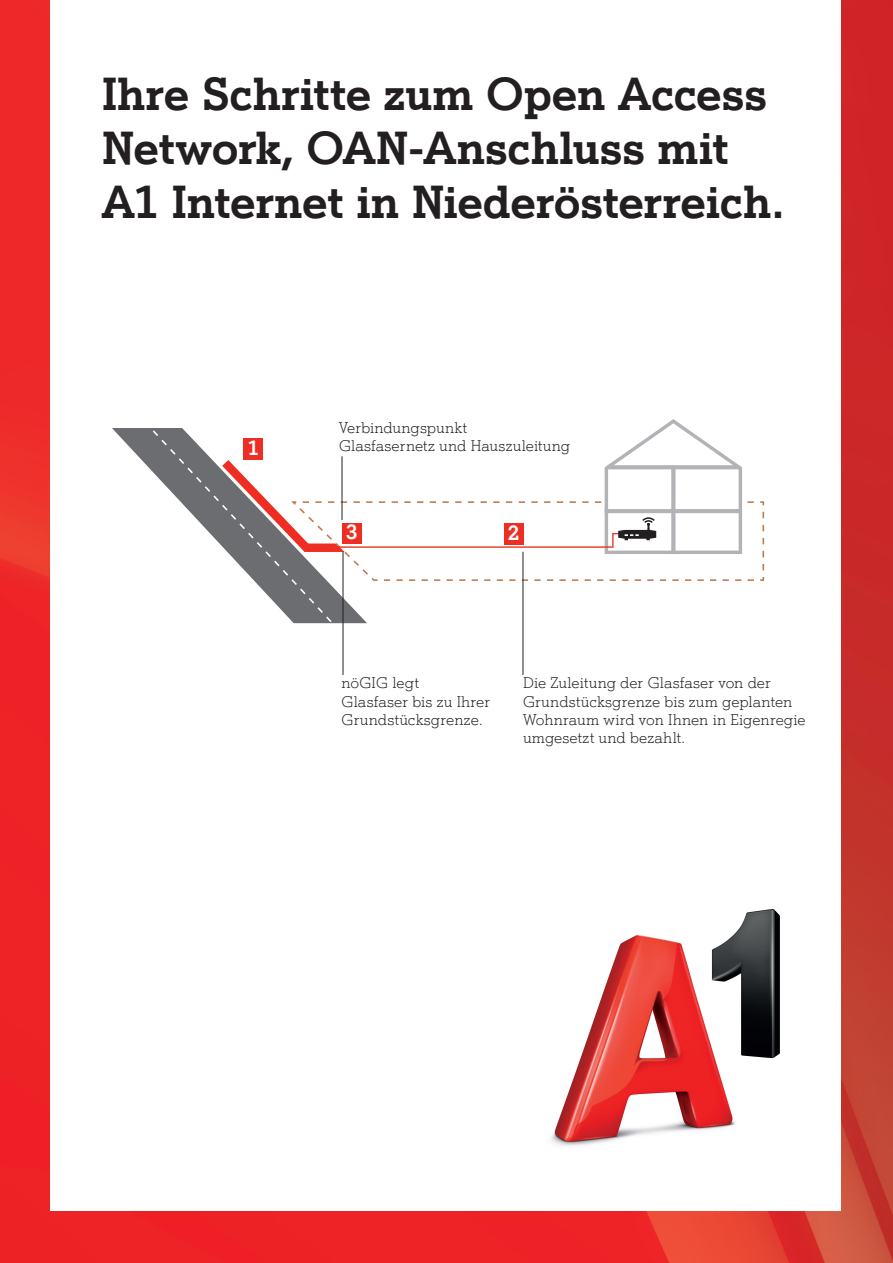
<style>
.page{position:relative;width:893px;height:1263px;background:#fff}
.page>*{position:absolute;margin:0;border:0;box-sizing:border-box;transform-origin:0 0}
.t1{font:700 45px/54px "A1 Einfach";letter-spacing:-.005em;color:#231f20}
.t2{font:700 20.1px "A1 Einfach";color:#fff}
.t3{font:15px/18px "A1 Einfach Leicht";letter-spacing:.005em;color:#231f20}
</style>
<div class="page">
<img style="left:0;top:0;width:893px;height:1263px">
<div style="left:50px;top:0;width:791px;height:1210px;background:#fff"></div>
<svg style="left:112px;top:428px;width:33px;height:36px"></svg>
<svg style="left:145px;top:419px;width:619px;height:211px"></svg>
<hr style="left:523px;top:552px;width:1px;height:123px;background:#231f20">
<hr style="left:343px;top:552px;width:1px;height:123px;background:#231f20">
<div style="left:521px;top:390px;width:105px;height:47px;background:#fff"></div>
<div style="left:243px;top:438px;width:20px;height:20px;background:#ee2e22"></div>
<div style="left:243px;top:440px;width:20px;height:19px;background:#ee2e22"></div>
<div style="left:504px;top:523px;width:20px;height:20px;background:#ee2e22"></div>
<div style="left:504px;top:525px;width:20px;height:19px;background:#ee2e22"></div>
<div style="left:342px;top:523px;width:20px;height:20px;background:#ee2e22"></div>
<div style="left:342px;top:524px;width:20px;height:20px;background:#ee2e22"></div>
<hr style="left:342px;top:456px;width:1px;height:64px;background:#231f20">
<img style="left:551px;top:909px;width:229px;height:237px">
<p class="t1" style="left:102px;top:66px;width:684px">Ihre Schritte zum Open Access<br>Network, OAN-Anschluss mit<br>A1 Internet in Niederösterreich.</p>
<p class="t2" style="left:248px;top:435px;width:13px">1</p>
<p class="t3" style="left:339px;top:418px;width:129px">Verbindungspunkt</p>
<p class="t3" style="left:339px;top:436px;width:233px">Glasfasernetz und Hauszuleitung</p>
<p class="t2" style="left:346px;top:519px;width:13px">3</p>
<p class="t2" style="left:508px;top:520px;width:13px">2</p>
<p class="t3" style="left:342px;top:674px;width:79px">nöGIG legt</p>
<p class="t3" style="left:342px;top:692px;width:150px">Glasfaser bis zu Ihrer</p>
<p class="t3" style="left:342px;top:710px;width:143px">Grundstücksgrenze.</p>
<p class="t3" style="left:523px;top:674px;width:284px">Die Zuleitung der Glasfaser von der Grundstücksgrenze bis zum geplanten Wohnraum wird von Ihnen in Eigenregie umgesetzt und bezahlt.</p>
</div>
